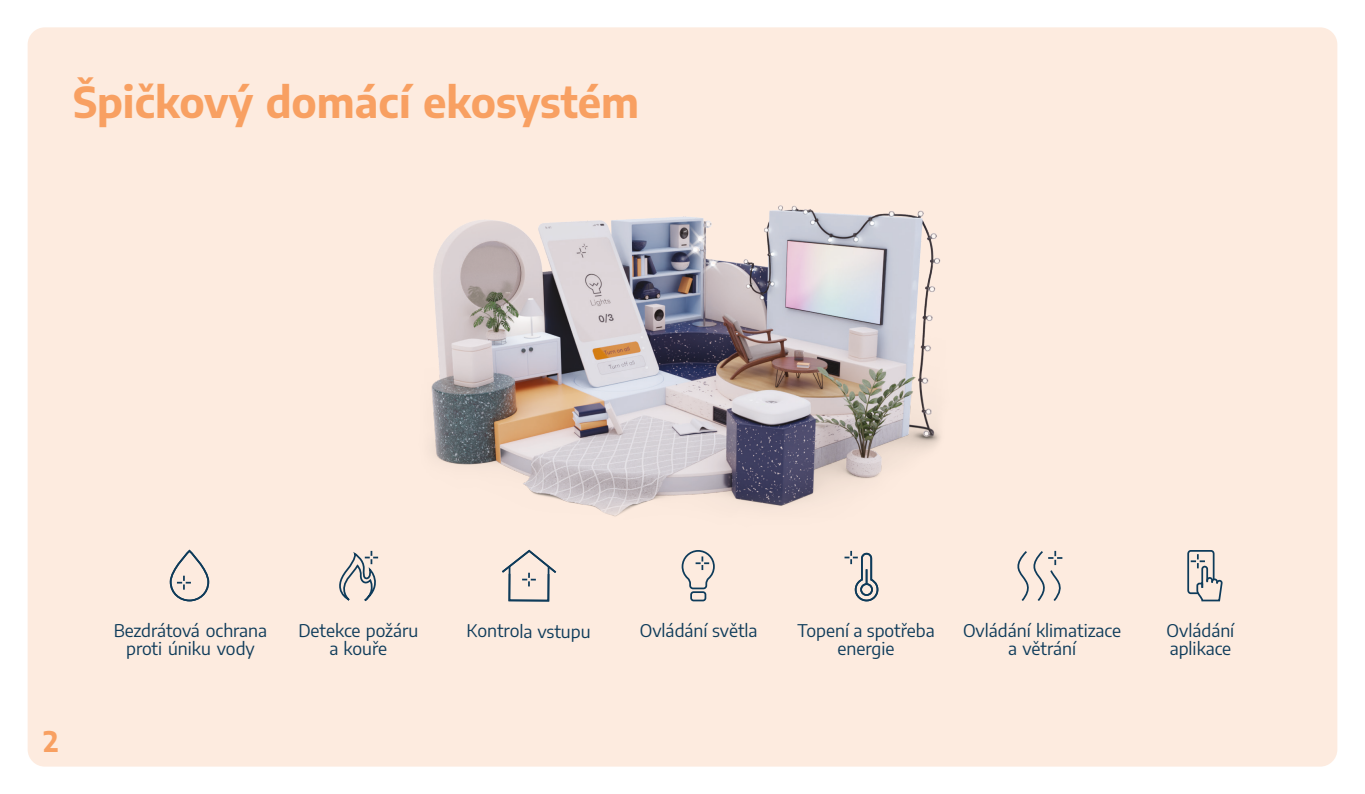
<style>
.page{position:relative;width:1365px;height:794px;background:#fff}
.page>*{position:absolute;margin:0;border:0;box-sizing:border-box;transform-origin:0 0}
.t1{font:700 42px "Encode Sans";color:#f8a062}
.t2{font:700 28px "Encode Sans";color:#f8a062}
.t3{font:17.5px/17.5px "Encode Sans";color:#0e3b5a;text-align:center}
</style>
<div class="page">
<div style="left:28px;top:27px;width:1309px;height:739px;background:#fdebdf;border-radius:17px"></div>
<img style="left:431px;top:205px;width:510px;height:312px">
<svg style="left:844px;top:551px;width:35px;height:51px"></svg>
<div style="left:860px;top:583px;width:12px;height:13px;border:2px solid #0e3b5a;border-radius:50%"></div>
<svg style="left:1017px;top:550px;width:46px;height:51px"></svg>
<div style="left:508px;top:565px;width:41px;height:36px;border:2px solid #0e3b5a"></div>
<svg style="left:502px;top:549px;width:55px;height:37px"></svg>
<svg style="left:177px;top:575px;width:14px;height:14px"></svg>
<div style="left:170px;top:550px;width:39px;height:51px;border:2px solid #0e3b5a;border-radius:19px"></div>
<svg style="left:339px;top:551px;width:40px;height:51px"></svg>
<svg style="left:681px;top:550px;width:34px;height:40px"></svg>
<div style="left:690px;top:591px;width:16px;height:10px;border:2px solid #0e3b5a;border-radius:3px"></div>
<svg style="left:1187px;top:550px;width:36px;height:52px"></svg>
<h1 class="t1" style="left:73px;top:75px;width:567px">Špičkový domácí ekosystém</h1>
<h2 class="t2" style="left:44px;top:723px;width:17px">2</h2>
<p class="t3" style="left:114px;top:621px;width:155px">Bezdrátová ochrana</p>
<p class="t3" style="left:466px;top:621px;width:126px">Kontrola vstupu</p>
<p class="t3" style="left:126px;top:638px;width:130px">proti úniku vody</p>
<p class="t3" style="left:298px;top:621px;width:121px">Detekce požáru a kouře</p>
<p class="t3" style="left:639px;top:621px;width:119px">Ovládání světla</p>
<p class="t3" style="left:797px;top:621px;width:139px">Topení a spotřeba energie</p>
<p class="t3" style="left:962px;top:621px;width:160px">Ovládání klimatizace a větrání</p>
<p class="t3" style="left:1166px;top:621px;width:69px;text-align:left">Ovládání aplikace</p>
</div>
